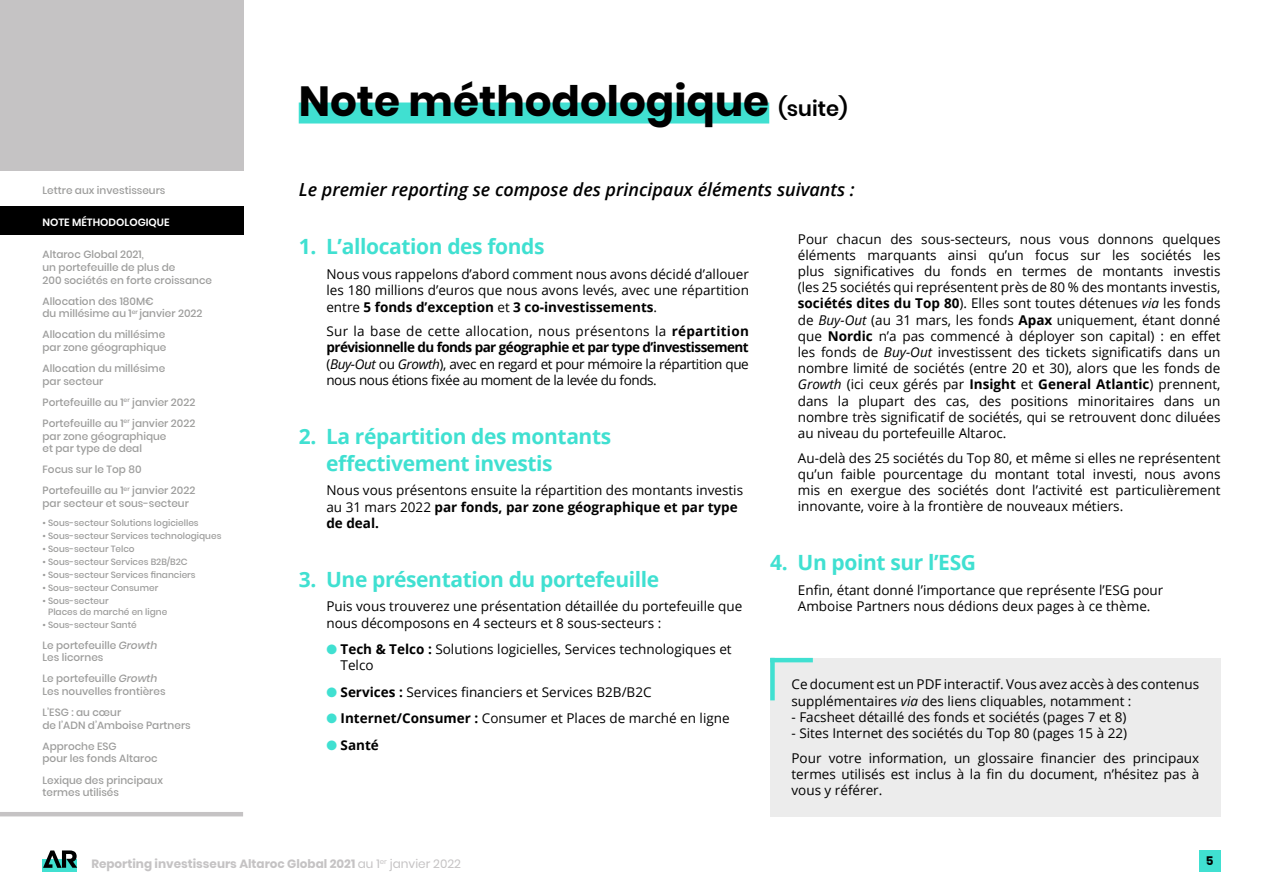
<style>
.page{position:relative;width:1263px;height:893px;background:#fff}
.page>*{position:absolute;margin:0;border:0;box-sizing:border-box;transform-origin:0 0}
.T1_noTDM{font:700 42px "Poppins";color:#000}
.t1{font:700 21px/27px "Open Sans";letter-spacing:-.02em;color:#40e0d1}
.chapo{font:italic 600 18px "Open Sans";color:#000}
.t2{font:13.5px/16.2px "Open Sans";color:#000;text-align:justify}
.t3{font:700 13.5px "Open Sans";color:#000}
.t4{font:700 12px "Poppins";color:#c5c3c4}
.t5{font:700 12px "Poppins";color:#000}
.SOMMAIRE{font:500 10.5px/12.6px "Poppins";color:#9d9d9c}
.t6{font:600 10.5px "Poppins";color:#fff}
.SOMMAIRE_Focus{font:500 9px/10.8px "Poppins";color:#9d9d9c}
.s1{font-style:italic}
.s2{font-weight:600;font-size:21px}
.s3{font-weight:700}
.s4{color:#40e0d1}
.s5{font-weight:400}
</style>
<div class="page">
<div style="left:1199px;top:850px;width:21px;height:22px;background:#40e0d1"></div>
<div style="left:43px;top:859px;width:34px;height:13px;background:#40e0d1"></div>
<svg style="left:43px;top:850px;width:34px;height:18px"></svg>
<div style="left:0;top:0;width:243px;height:170px;background:#c5c3c4"></div>
<hr style="left:0;top:812px;width:243px;height:4px;background:#c5c3c4">
<div style="left:299px;top:103px;width:470px;height:21px;background:#40e0d1"></div>
<div style="left:770px;top:658px;width:450px;height:158px;background:#ececec"></div>
<div style="left:770px;top:658px;width:5px;height:42px;background:#40e0d1"></div>
<hr style="left:770px;top:658px;width:43px;height:4px;background:#40e0d1">
<div style="left:0;top:207px;width:243px;height:28px;background:#000"></div>
<p class="SOMMAIRE" style="left:43px;top:184px;width:124px">Lettre aux investisseurs</p>
<p class="t6" style="left:43px;top:216px;width:129px">NOTE MÉTHODOLOGIQUE</p>
<p class="SOMMAIRE" style="left:43px;top:249px;width:171px">Altaroc Global 2021,<br>un portefeuille de plus de<br>200 sociétés en forte croissance</p>
<p class="SOMMAIRE" style="left:43px;top:295px;width:161px">Allocation des 180M€<br>du millésime au 1<sup>er</sup> janvier 2022</p>
<p class="SOMMAIRE" style="left:43px;top:329px;width:125px">Allocation du millésime par zone géographique</p>
<p class="SOMMAIRE" style="left:43px;top:362px;width:124px">Allocation du millésime par secteur</p>
<p class="SOMMAIRE" style="left:43px;top:396px;width:154px">Portefeuille au 1<sup>er</sup> janvier 2022</p>
<p class="SOMMAIRE" style="left:43px;top:417px;width:154px">Portefeuille au 1<sup>er</sup> janvier 2022 par zone géographique<br>et par type de deal</p>
<p class="SOMMAIRE" style="left:43px;top:463px;width:101px">Focus sur le Top 80</p>
<p class="SOMMAIRE" style="left:43px;top:484px;width:154px">Portefeuille au 1<sup>er</sup> janvier 2022 par secteur et sous-secteur</p>
<p class="SOMMAIRE_Focus" style="left:43px;top:518px;width:158px">• Sous-secteur Solutions logicielles</p>
<p class="SOMMAIRE_Focus" style="left:43px;top:531px;width:180px">• Sous-secteur Services technologiques</p>
<p class="SOMMAIRE_Focus" style="left:43px;top:544px;width:94px">• Sous-secteur Telco</p>
<p class="SOMMAIRE_Focus" style="left:43px;top:557px;width:147px">• Sous-secteur Services B2B/B2C</p>
<p class="SOMMAIRE_Focus" style="left:43px;top:569px;width:155px">• Sous-secteur Services financiers</p>
<p class="SOMMAIRE_Focus" style="left:43px;top:582px;width:117px">• Sous-secteur Consumer</p>
<p class="SOMMAIRE_Focus" style="left:48px;top:595px;width:121px;text-indent:-6px">• Sous-secteur<br>Places de marché en ligne</p>
<p class="SOMMAIRE_Focus" style="left:43px;top:619px;width:96px">• Sous-secteur Santé</p>
<p class="SOMMAIRE" style="left:43px;top:639px;width:116px">Le portefeuille <span class="s1">Growth<br></span>Les licornes</p>
<p class="SOMMAIRE" style="left:43px;top:672px;width:125px">Le portefeuille <span class="s1">Growth<br></span>Les nouvelles frontières</p>
<p class="SOMMAIRE" style="left:43px;top:706px;width:150px">L’ESG : au cœur<br>de l’ADN d’Amboise Partners</p>
<p class="SOMMAIRE" style="left:43px;top:740px;width:117px">Approche ESG<br>pour les fonds Altaroc</p>
<p class="SOMMAIRE" style="left:43px;top:774px;width:122px">Lexique des principaux termes utilisés</p>
<p class="T1_noTDM" style="left:299px;top:77px;width:550px">Note méthodologique <span class="s2">(suite)</span></p>
<p class="chapo" style="left:299px;top:177px;width:557px">Le premier reporting se compose des principaux éléments suivants :</p>
<p class="t1" style="left:299px;top:233px;width:247px">1. L’allocation des fonds</p>
<p class="t2" style="left:326px;top:266px;width:424px">Nous vous rappelons d’abord comment nous avons décidé d’allouer les 180 millions d’euros que nous avons levés, avec une répartition entre <span class="s3">5 fonds d’exception</span> et <span class="s3">3 co-investissements</span>.</p>
<p class="t2" style="left:326px;top:323px;width:424px">Sur la base de cette allocation, nous présentons la <span class="s3">répartition prévisionnelle du fonds par géographie et par type d’investissement </span>(<span class="s1">Buy-Out</span> ou <span class="s1">Growth</span>), avec en regard et pour mémoire la répartition que nous nous étions fixée au moment de la levée du fonds.</p>
<p class="t2" style="left:798px;top:230px;width:424px">Pour chacun des sous-secteurs, nous vous donnons quelques éléments marquants ainsi qu’un focus sur les sociétés les plus significatives du fonds en termes de montants investis (les 25 sociétés qui représentent près de 80 % des montants investis, <span class="s3">sociétés dites du Top 80</span>). Elles sont toutes détenues <span class="s1">via</span> les fonds de <span class="s1">Buy-Out</span> (au 31 mars, les fonds <span class="s3">Apax</span> uniquement, étant donné que <span class="s3">Nordic</span> n’a pas commencé à déployer son capital) : en effet les fonds de <span class="s1">Buy-Out</span> investissent des tickets significatifs dans un nombre limité de sociétés (entre 20 et 30), alors que les fonds de <span class="s1">Growth</span> (ici ceux gérés par <span class="s3">Insight</span> et <span class="s3">General Atlantic</span>) prennent, dans la plupart des cas, des positions minoritaires dans un nombre très significatif de sociétés, qui se retrouvent donc diluées au niveau du portefeuille Altaroc.</p>
<p class="t2" style="left:798px;top:449px;width:424px">Au-delà des 25 sociétés du Top 80, et même si elles ne représentent qu’un faible pourcentage du montant total investi, nous avons mis en exergue des sociétés dont l’activité est particulièrement innovante, voire à la frontière de nouveaux métiers.</p>
<p class="t1" style="left:326px;top:422px;width:287px;text-indent:-27px">2. La répartition des montants effectivement investis</p>
<p class="t2" style="left:326px;top:482px;width:418px;text-align:left">Nous vous présentons ensuite la répartition des montants investis au 31 mars 2022 <span class="s3">par fonds, par zone géographique et par type de deal.</span></p>
<p class="t1" style="left:299px;top:565px;width:362px">3. Une présentation du portefeuille</p>
<p class="t2" style="left:326px;top:598px;width:417px">Puis vous trouverez une présentation détaillée du portefeuille que nous décomposons en 4 secteurs et 8 sous-secteurs :</p>
<p class="t2" style="left:341px;top:641px;width:393px;text-indent:-14px"><span class="s4">●</span> <span class="s3">Tech &amp; Telco :</span> Solutions logicielles, Services technologiques et<br>Telco</p>
<p class="t2" style="left:326px;top:683px;width:327px"><span class="s4">●</span> <span class="s3">Services :</span> Services financiers et Services B2B/B2C</p>
<p class="t2" style="left:326px;top:710px;width:405px"><span class="s4">●</span> <span class="s3">Internet/Consumer :</span> Consumer et Places de marché en ligne</p>
<p class="t3" style="left:326px;top:735px;width:54px"><span class="s4">●</span> Santé</p>
<p class="t1" style="left:770px;top:549px;width:207px">4. Un point sur l’ESG</p>
<p class="t2" style="left:798px;top:582px;width:367px">Enfin, étant donné l’importance que représente l’ESG pour<br>Amboise Partners nous dédions deux pages à ce thème.</p>
<p class="t2" style="left:791px;top:676px;width:409px">Ce document est un PDF interactif. Vous avez accès à des contenus supplémentaires <span class="s1">via</span> des liens cliquables, notamment :</p>
<p class="t2" style="left:791px;top:708px;width:337px">- Facsheet détaillé des fonds et sociétés (pages 7 et 8)</p>
<p class="t2" style="left:791px;top:725px;width:337px">- Sites Internet des sociétés du Top 80 (pages 15 à 22)</p>
<p class="t2" style="left:791px;top:749px;width:409px">Pour votre information, un glossaire financier des principaux termes utilisés est inclus à la fin du document, n’hésitez pas à vous y référer.</p>
<p class="t4" style="left:91px;top:857px;width:371px">Reporting investisseurs Altaroc Global 2021 <span class="s5">au 1</span><sup>er</sup> <span class="s5">janvier 2022</span></p>
<p class="t5" style="left:1206px;top:853px;width:9px">5</p>
</div>
